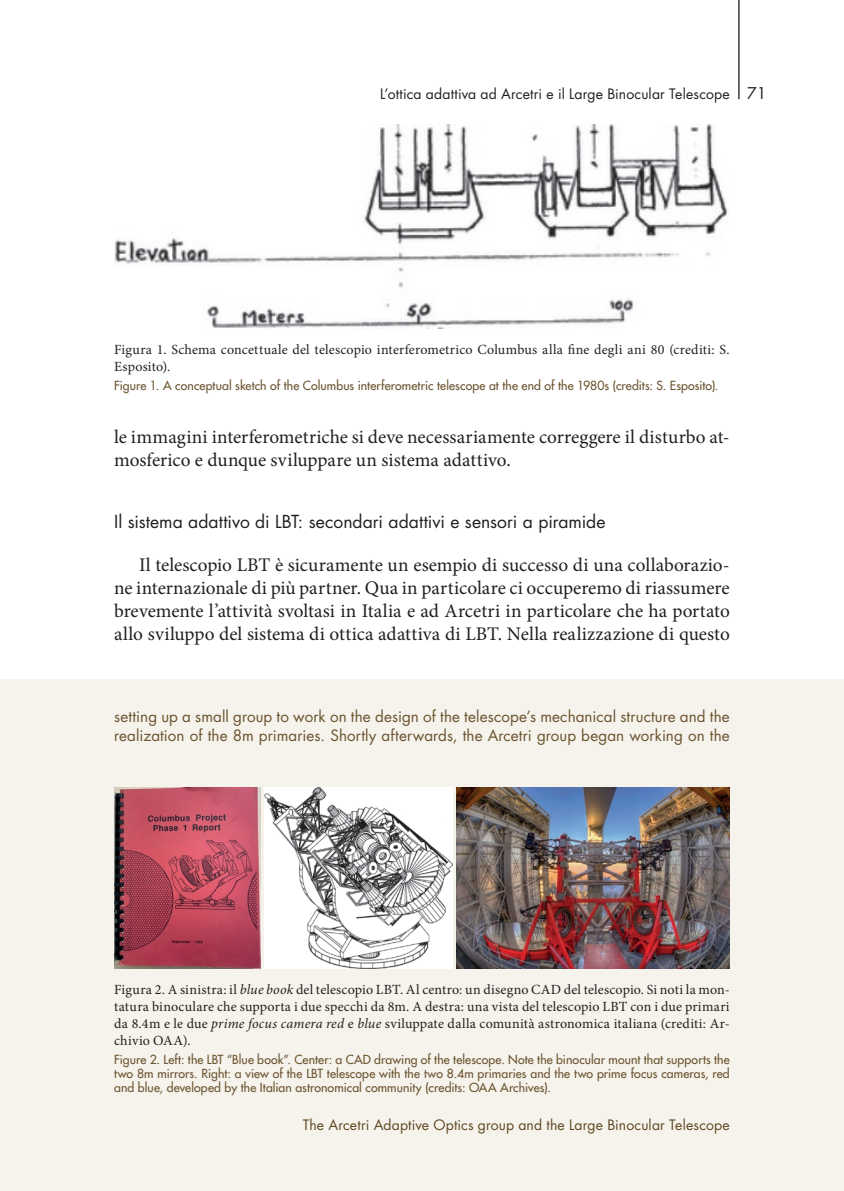
<style>
.page{position:relative;width:844px;height:1191px;background:#fff}
.page>*{position:absolute;margin:0;border:0;box-sizing:border-box;transform-origin:0 0}
.t1{font:19.25px/23.1px "Minion Pro";color:#231f20}
.t2{font:17.5px "Futura Std";color:#231f20}
.t3{font:15.75px "Futura Std";color:#231f20}
.t4{font:15.22px/19.2px "Futura Std";letter-spacing:.005em;color:#6b5330}
.t5{font:14px/16.8px "Minion Pro";letter-spacing:.015em;color:#231f20}
.t6{font:14px "Futura Std";letter-spacing:.01em;color:#604824}
.t7{font:14px "Futura Std";letter-spacing:.01em;color:#231f20}
.t8{font:500 12.25px/14px "Futura Std";letter-spacing:.01em;color:#6b5330;text-align:justify}
.s1{font-style:italic}
</style>
<div class="page">
<div style="left:0;top:680px;width:843px;height:511px;background:#f5f3eb"></div>
<hr style="left:738px;top:0;width:1px;height:99px;background:#231f20">
<img style="left:114px;top:124px;width:614px;height:204px">
<img style="left:114px;top:787px;width:146px;height:181px">
<img style="left:265px;top:787px;width:187px;height:181px">
<img style="left:456px;top:787px;width:273px;height:181px">
<p class="t7" style="left:380px;top:85px;width:351px">L’ottica adattiva ad Arcetri e il Large Binocular Telescope</p>
<p class="t3" style="left:747px;top:83px;width:21px">71</p>
<p class="t5" style="left:114px;top:341px;width:617px">Figura 1. Schema concettuale del telescopio interferometrico Columbus alla fine degli ani 80 (crediti: S.<br>Esposito).</p>
<p class="t8" style="left:114px;top:378px;width:605px">Figure 1. A conceptual sketch of the Columbus interferometric telescope at the end of the 1980s (credits: S. Esposito).</p>
<p class="t1" style="left:114px;top:425px;width:617px">le immagini interferometriche si deve necessariamente correggere il disturbo at&shy;mosferico e dunque sviluppare un sistema adattivo.</p>
<p class="t2" style="left:114px;top:511px;width:492px">Il sistema adattivo di LBT: secondari adattivi e sensori a piramide</p>
<p class="t1" style="left:114px;top:553px;width:617px;text-align:justify;text-indent:25px">Il telescopio LBT è sicuramente un esempio di successo di una collaborazio&shy;ne internazionale di più partner. Qua in particolare ci occuperemo di riassumere brevemente l’attività svoltasi in Italia e ad Arcetri in particolare che ha portato allo sviluppo del sistema di ottica adattiva di LBT. Nella realizzazione di questo</p>
<p class="t4" style="left:114px;top:707px;width:617px">setting up a small group to work on the design of the telescope’s mechanical structure and the realization of the 8m primaries. Shortly afterwards, the Arcetri group began working on the</p>
<p class="t5" style="left:114px;top:981px;width:617px;text-align:justify">Figura 2. A sinistra: il <span class="s1">blue book</span> del telescopio LBT. Al centro: un disegno CAD del telescopio. Si noti la mon&shy;tatura binoculare che supporta i due specchi da 8m. A destra: una vista del telescopio LBT con i due primari da 8.4m e le due <span class="s1">prime focus camera red</span> e <span class="s1">blue</span> sviluppate dalla comunità astronomica italiana (crediti: Ar&shy;chivio OAA).</p>
<p class="t8" style="left:114px;top:1052px;width:617px">Figure 2. Left: the LBT “Blue book”. Center: a CAD drawing of the telescope. Note the binocular mount that supports the two 8m mirrors. Right: a view of the LBT telescope with the two 8.4m primaries and the two prime focus cameras, red and blue, developed by the Italian astronomical community (credits: OAA Archives).</p>
<p class="t6" style="left:302px;top:1116px;width:428px">The Arcetri Adaptive Optics group and the Large Binocular Telescope</p>
</div>
